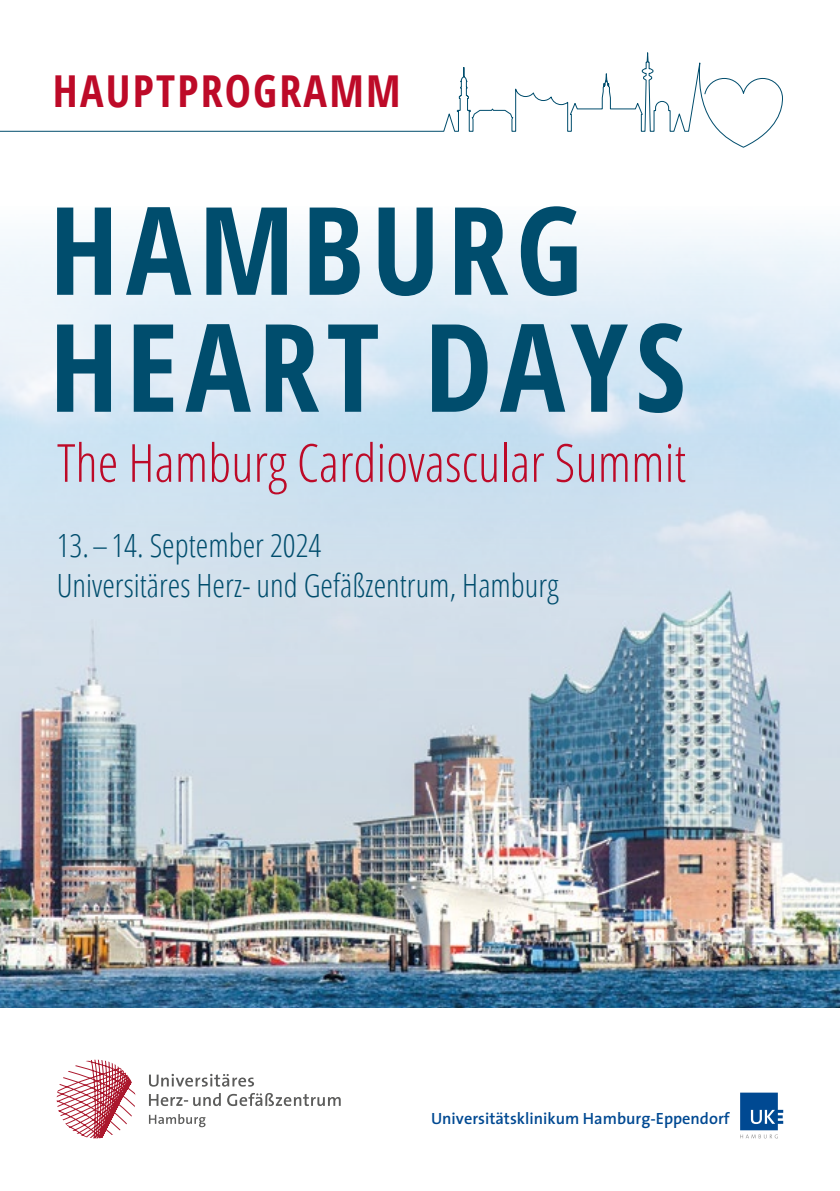
<style>
.page{position:relative;width:840px;height:1191px;background:#fff}
.page>*{position:absolute;margin:0;border:0;box-sizing:border-box;transform-origin:0 0}
.t1{font:700 122.2px/117px "Open Sans Condensed";letter-spacing:.06em;color:#004d6d}
.t2{font:300 52.6px "Open Sans Condensed";color:#bd0a28}
.t3{font:700 44px "Open Sans Condensed";letter-spacing:.05em;color:#bd0a28}
.t4{font:300 32px/40px "Open Sans Condensed";color:#004d6d}
.t5{font:600 16.4px "The Sans";color:#004992}
</style>
<div class="page">
<img style="left:0;top:229px;width:839px;height:778px">
<svg style="left:0;top:52px;width:783px;height:96px"></svg>
<svg style="left:740px;top:1092px;width:42px;height:46px"></svg>
<svg style="left:57px;top:1059px;width:78px;height:79px"></svg>
<svg style="left:149px;top:1114px;width:56px;height:13px"></svg>
<svg style="left:149px;top:1093px;width:191px;height:13px"></svg>
<svg style="left:149px;top:1073px;width:105px;height:13px"></svg>
<h3 class="t3" style="left:53px;top:60px;width:349px">HAUPTPROGRAMM</h3>
<h1 class="t1" style="left:49px;top:189px;width:637px">HAMBURG<br>HEART DAYS</h1>
<h2 class="t2" style="left:57px;top:427px;width:630px">The Hamburg Cardiovascular Summit</h2>
<p class="t4" style="left:57px;top:524px;width:503px">13. – 14. September 2024<br>Universitäres Herz- und Gefäßzentrum, Hamburg</p>
<p class="t5" style="left:431px;top:1104px;width:300px">Universitätsklinikum Hamburg-Eppendorf</p>
</div>
